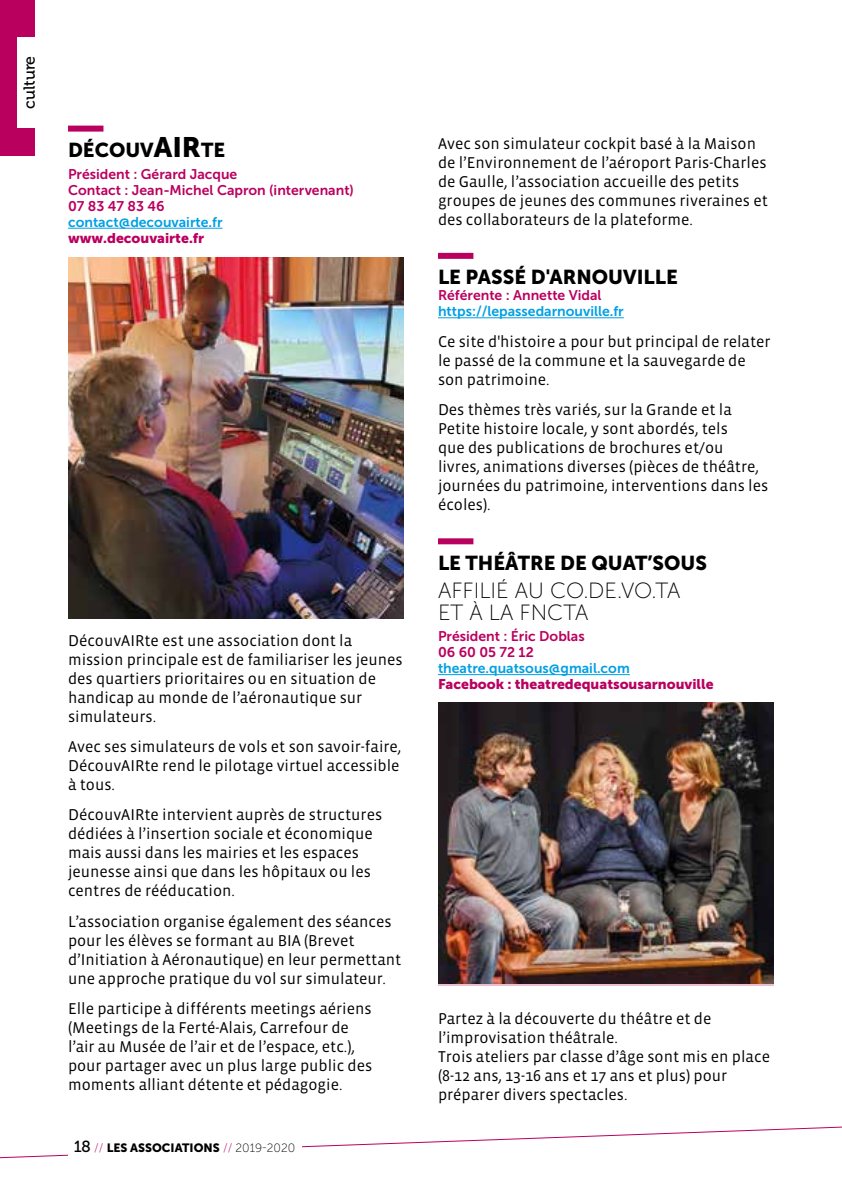
<style>
.page{position:relative;width:842px;height:1191px;background:#fff}
.page>*{position:absolute;margin:0;border:0;box-sizing:border-box;transform-origin:0 0}
.t1{font:22px/22px "Museo Sans 100";color:#000}
.t2{font:20px "Museo Sans 900";color:#000}
.t3{font:16px/19px "Vista Sans";color:#000}
.t4{font:16px "Museo 500";color:#000}
.t5{font:14px/16px "Museo Sans 700";color:#ba005f}
.t6{font:14px "Museo Sans 700";color:#009fe3}
.t7{font:14px "Museo Sans 900";color:#ba005f}
.t8{font:12px "Museo Sans 900";color:#000}
.s1{font-size:28px}
.s2{font-family:"Museo 500";font-size:16px}
.s3{font-family:"Museo Sans 100";color:#ba005f}
.s4{font-family:"Museo Sans 100"}
</style>
<div class="page">
<div style="left:0;top:0;width:34px;height:155px;background:#ba005f"></div>
<div style="left:17px;top:37px;width:34px;height:91px;background:#fff"></div>
<div style="left:68px;top:126px;width:35px;height:6px;background:#ba005f"></div>
<hr style="left:68px;top:228px;width:155px;height:1px;background:#009fe3">
<img style="left:68px;top:257px;width:336px;height:361px">
<div style="left:438px;top:253px;width:35px;height:6px;background:#ba005f"></div>
<hr style="left:438px;top:317px;width:186px;height:1px;background:#009fe3">
<div style="left:438px;top:538px;width:35px;height:6px;background:#ba005f"></div>
<hr style="left:438px;top:674px;width:192px;height:1px;background:#009fe3">
<img style="left:438px;top:703px;width:336px;height:280px">
<svg style="left:0;top:1126px;width:842px;height:33px"></svg>
<div style="left:68px;top:1134px;width:233px;height:23px;background:#fff"></div>
<p class="t4" style="left:20px;top:109px;width:55px;rotate:-90deg">culture</p>
<p class="t2" style="left:68px;top:139px;width:159px">DÉCOUV<span class="s1">AIR</span>TE</p>
<p class="t5" style="left:68px;top:166px;width:287px">Président : Gérard Jacque<br>Contact : Jean-Michel Capron (intervenant)<br>07 83 47 83 46</p>
<p class="t6" style="left:68px;top:214px;width:156px">contact@decouvairte.fr</p>
<p class="t7" style="left:68px;top:230px;width:138px">www.decouvairte.fr</p>
<p class="t3" style="left:68px;top:631px;width:336px">DécouvAIRte est une association dont la mission principale est de familiariser les jeunes des quartiers prioritaires ou en situation de handicap au monde de l’aéronautique sur simulateurs.</p>
<p class="t3" style="left:68px;top:737px;width:335px;text-align:justify">Avec ses simulateurs de vols et son savoir-faire, DécouvAIRte rend le pilotage virtuel accessible à tous.</p>
<p class="t3" style="left:68px;top:805px;width:316px">DécouvAIRte intervient auprès de structures dédiées à l’insertion sociale et économique mais aussi dans les mairies et les espaces jeunesse ainsi que dans les hôpitaux ou les centres de rééducation.</p>
<p class="t3" style="left:68px;top:912px;width:335px">L’association organise également des séances pour les élèves se formant au BIA (Brevet d’Initiation à Aéronautique) en leur permettant une approche pratique du vol sur simulateur.</p>
<p class="t3" style="left:68px;top:999px;width:306px">Elle participe à différents meetings aériens (Meetings de la Ferté-Alais, Carrefour de l’air au Musée de l’air et de l’espace, etc.), pour partager avec un plus large public des moments alliant détente et pédagogie.</p>
<p class="t8" style="left:74px;top:1141px;width:223px"><span class="s2">18</span> <span class="s3">//</span> LES ASSOCIATIONS <span class="s3">//</span> <span class="s4">2019-2020</span></p>
<p class="t3" style="left:438px;top:134px;width:331px">Avec son simulateur cockpit basé à la Maison de l’Environnement de l’aéroport Paris-Charles de Gaulle, l’association accueille des petits groupes de jeunes des communes riveraines et des collaborateurs de la plateforme.</p>
<p class="t2" style="left:438px;top:266px;width:241px">LE PASSÉ D'ARNOUVILLE</p>
<p class="t5" style="left:438px;top:287px;width:165px">Référente : Annette Vidal</p>
<p class="t6" style="left:438px;top:304px;width:187px">https://lepassedarnouville.fr</p>
<p class="t3" style="left:438px;top:332px;width:334px">Ce site d'histoire a pour but principal de relater le passé de la commune et la sauvegarde de son patrimoine.</p>
<p class="t3" style="left:438px;top:400px;width:332px">Des thèmes très variés, sur la Grande et la Petite histoire locale, y sont abordés, tels<br>que des publications de brochures et/ou livres, animations diverses (pièces de théâtre, journées du patrimoine, interventions dans les écoles).</p>
<p class="t2" style="left:438px;top:551px;width:270px">LE THÉÂTRE DE QUAT’SOUS</p>
<h1 class="t1" style="left:438px;top:579px;width:244px">AFFILIÉ AU CO.DE.VO.TA<br>ET À LA FNCTA</h1>
<p class="t5" style="left:438px;top:628px;width:148px">Président : Éric Doblas<br>06 60 05 72 12</p>
<p class="t6" style="left:438px;top:660px;width:193px">theatre.quatsous@gmail.com</p>
<p class="t7" style="left:438px;top:676px;width:277px">Facebook : theatredequatsousarnouville</p>
<p class="t3" style="left:438px;top:1009px;width:333px">Partez à la découverte du théâtre et de l’improvisation théâtrale.<br>Trois ateliers par classe d’âge sont mis en place (8-12 ans, 13-16 ans et 17 ans et plus) pour préparer divers spectacles.</p>
</div>
